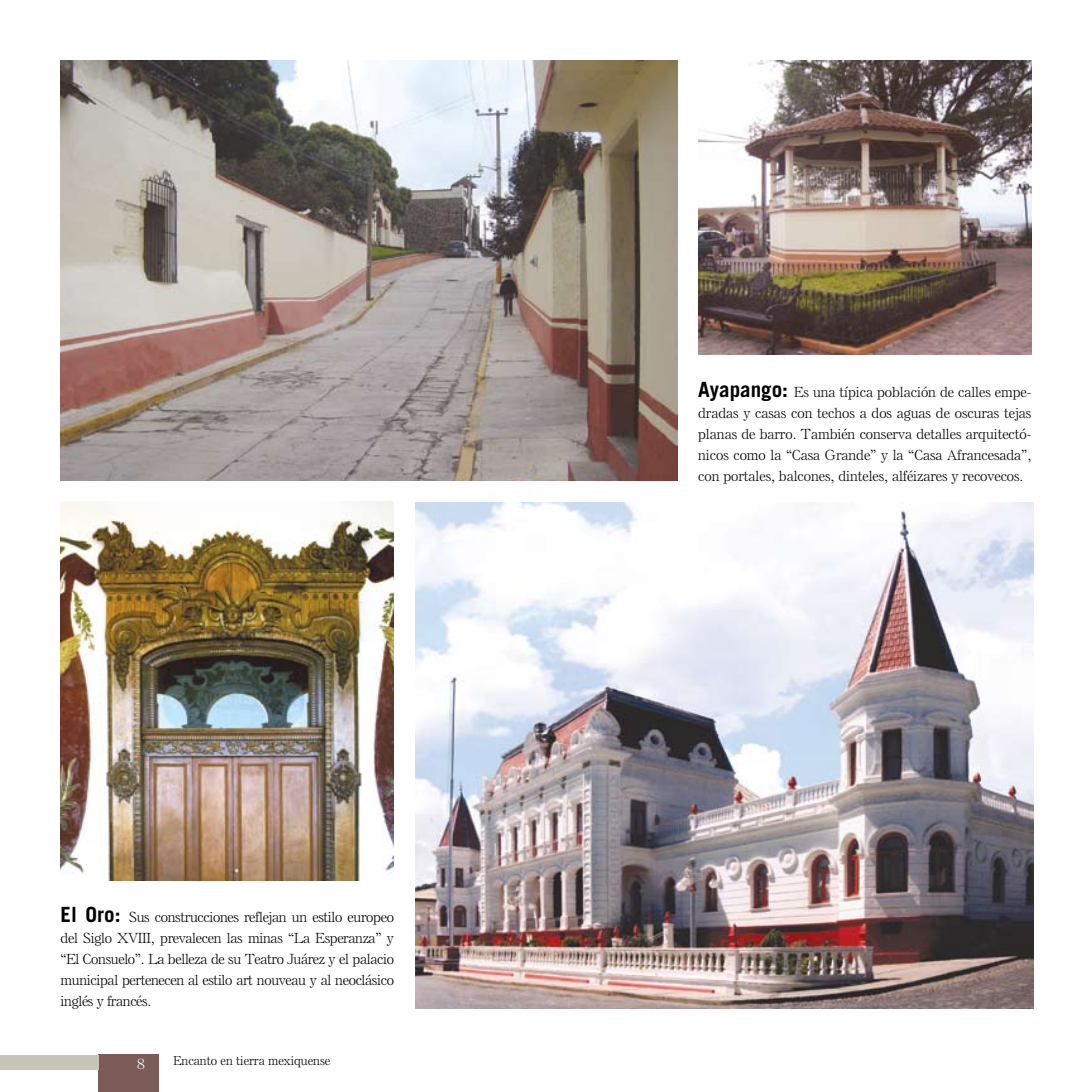
<style>
.page{position:relative;width:1092px;height:1092px;background:#fff}
.page>*{position:absolute;margin:0;border:0;box-sizing:border-box;transform-origin:0 0}
.t1{font:300 14px/21px "Else NPLLT";letter-spacing:-.01em;color:#000;text-align:justify}
.t2{font:300 14px "Else NPLLT";color:#fff}
.t3{font:300 12.25px "Else NPLLT";color:#000}
.s1{font-family:"Trade Gothic LT";font-weight:700;font-size:21px}
</style>
<div class="page">
<div style="left:98px;top:1054px;width:61px;height:37px;background:#7a5b57"></div>
<div style="left:0;top:1054px;width:98px;height:15px;background:#c6c5b6"></div>
<img style="left:61px;top:61px;width:616px;height:420px">
<img style="left:415px;top:502px;width:617px;height:506px">
<img style="left:61px;top:502px;width:333px;height:378px">
<img style="left:698px;top:61px;width:333px;height:294px">
<p class="t1" style="left:61px;top:906px;width:335px"><span class="s1">El Oro:</span> Sus construcciones reflejan un estilo europeo del Siglo XVIII, prevalecen las minas “La Esperanza” y “El Consuelo”. La belleza de su Teatro Juárez y el palacio municipal pertenecen al estilo art nouveau y al neoclásico inglés y francés.</p>
<p class="t2" style="left:137px;top:1055px;width:9px">8</p>
<p class="t3" style="left:173px;top:1052px;width:158px">Encanto en tierra mexiquense</p>
<p class="t1" style="left:698px;top:381px;width:335px"><span class="s1">Ayapango:</span> Es una típica población de calles empe&shy;dradas y casas con techos a dos aguas de oscuras tejas planas de barro. También conserva detalles arquitectó&shy;nicos como la “Casa Grande” y la “Casa Afrancesada”, con portales, balcones, dinteles, alféizares y recovecos.</p>
</div>
